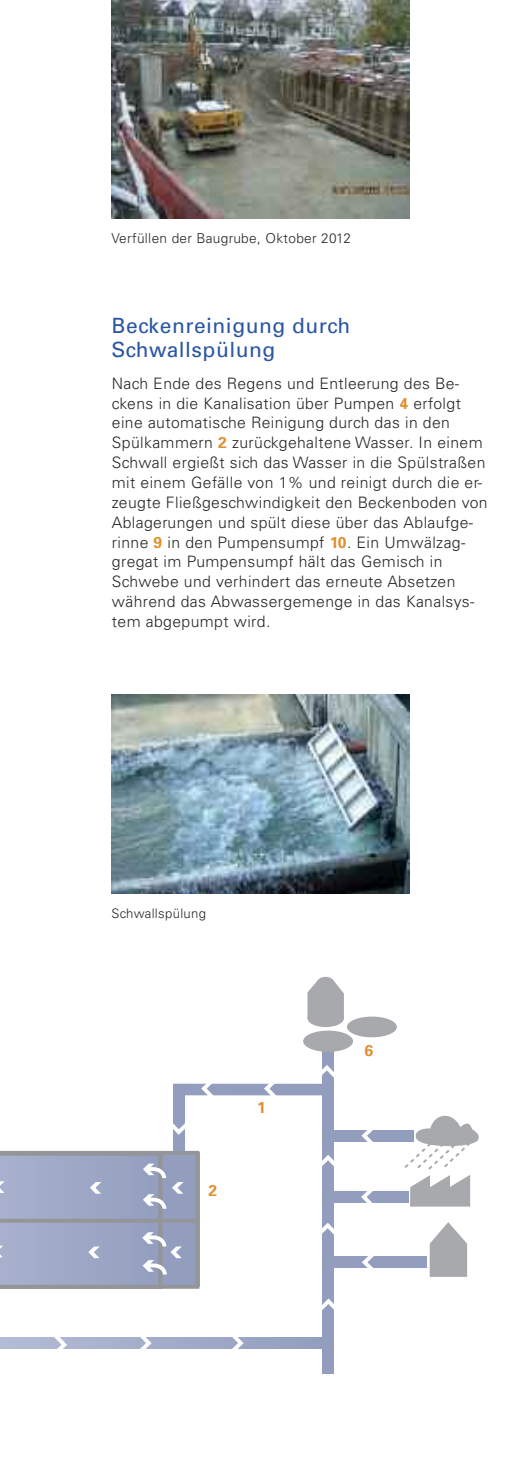
<style>
.page{position:relative;width:521px;height:1474px;background:#fff}
.page>*{position:absolute;margin:0;border:0;box-sizing:border-box;transform-origin:0 0}
.t1{font:21px/24.5px "Univers";letter-spacing:.025em;color:#2b56a1}
.t2{font:300 15.75px/19.8px "Univers";letter-spacing:.025em;color:#272627}
.t3{font:700 15.75px "Univers";color:#e08f31}
.t4{font:300 13.65px "Univers";letter-spacing:.025em;color:#272627}
.t5{font:300 13.12px "Univers";letter-spacing:.025em;color:#272627}
.s1{font-weight:700;color:#e08f31}
</style>
<div class="page">
<div style="left:322px;top:1049px;width:12px;height:324px;background:#939ebe"></div>
<div style="left:173px;top:1083px;width:12px;height:68px;background:#939ebe"></div>
<div style="left:330px;top:1256px;width:97px;height:11px;background:#939ebe"></div>
<div style="left:332px;top:1190px;width:76px;height:12px;background:#939ebe"></div>
<div style="left:333px;top:1130px;width:81px;height:11px;background:#939ebe"></div>
<svg style="left:430px;top:1222px;width:37px;height:54px"></svg>
<svg style="left:402px;top:1115px;width:77px;height:91px"></svg>
<svg style="left:317px;top:976px;width:17px;height:11px"></svg>
<div style="left:307px;top:1009px;width:37px;height:18px;background:#a8a9ad;border-radius:50%"></div>
<svg style="left:307px;top:980px;width:37px;height:38px"></svg>
<div style="left:303px;top:1030px;width:50px;height:21px;background:#a8a9ad;border-radius:50%"></div>
<div style="left:347px;top:1016px;width:50px;height:21px;background:#a8a9ad;border-radius:50%"></div>
<svg style="left:322px;top:1223px;width:12px;height:12px"></svg>
<svg style="left:322px;top:1298px;width:12px;height:12px"></svg>
<svg style="left:322px;top:1155px;width:12px;height:12px"></svg>
<svg style="left:359px;top:1130px;width:27px;height:12px"></svg>
<div style="left:173px;top:1083px;width:153px;height:12px;background:#939ebe"></div>
<svg style="left:261px;top:1083px;width:28px;height:13px"></svg>
<svg style="left:0;top:1337px;width:322px;height:11px;background:#a2abc9"></svg>
<svg style="left:219px;top:1337px;width:27px;height:12px"></svg>
<svg style="left:127px;top:1337px;width:27px;height:12px"></svg>
<svg style="left:42px;top:1337px;width:28px;height:12px"></svg>
<svg style="left:358px;top:1190px;width:28px;height:13px"></svg>
<svg style="left:359px;top:1256px;width:28px;height:12px"></svg>
<svg style="left:311px;top:1065px;width:23px;height:19px"></svg>
<svg style="left:173px;top:1083px;width:53px;height:52px"></svg>
<svg style="left:0;top:1150px;width:199px;height:138px;background:#9ea7c1"></svg>
<img style="left:112px;top:0;width:297px;height:218px">
<img style="left:112px;top:694px;width:297px;height:199px">
<p class="t4" style="left:112px;top:233px;width:241px">Verfüllen der Baugrube, Oktober 2012</p>
<h1 class="t1" style="left:112px;top:315px;width:240px">Beckenreinigung durch<br>Schwallspülung</h1>
<p class="t2" style="left:112px;top:374px;width:377px">Nach Ende des Regens und Entleerung des Be&shy;ckens in die Kanalisation über Pumpen <span class="s1">4</span> erfolgt eine automatische Reinigung durch das in den Spülkammern <span class="s1">2</span> zurückgehaltene Wasser. In einem Schwall ergießt sich das Wasser in die Spülstraßen mit einem Gefälle von 1% und reinigt durch die er&shy;zeugte Fließgeschwindigkeit den Beckenboden von Ablagerungen und spült diese über das Ablaufge&shy;rinne <span class="s1">9</span> in den Pumpensumpf <span class="s1">10</span>. Ein Umwälzag&shy;gregat im Pumpensumpf hält das Gemisch in Schwebe und verhindert das erneute Absetzen während das Abwassergemenge in das Kanalsys&shy;tem abgepumpt wird.</p>
<p class="t5" style="left:112px;top:908px;width:96px">Schwallspülung</p>
<p class="t3" style="left:208px;top:1184px;width:10px">2</p>
<p class="t3" style="left:257px;top:1101px;width:10px">1</p>
<p class="t3" style="left:365px;top:1044px;width:10px">6</p>
</div>
